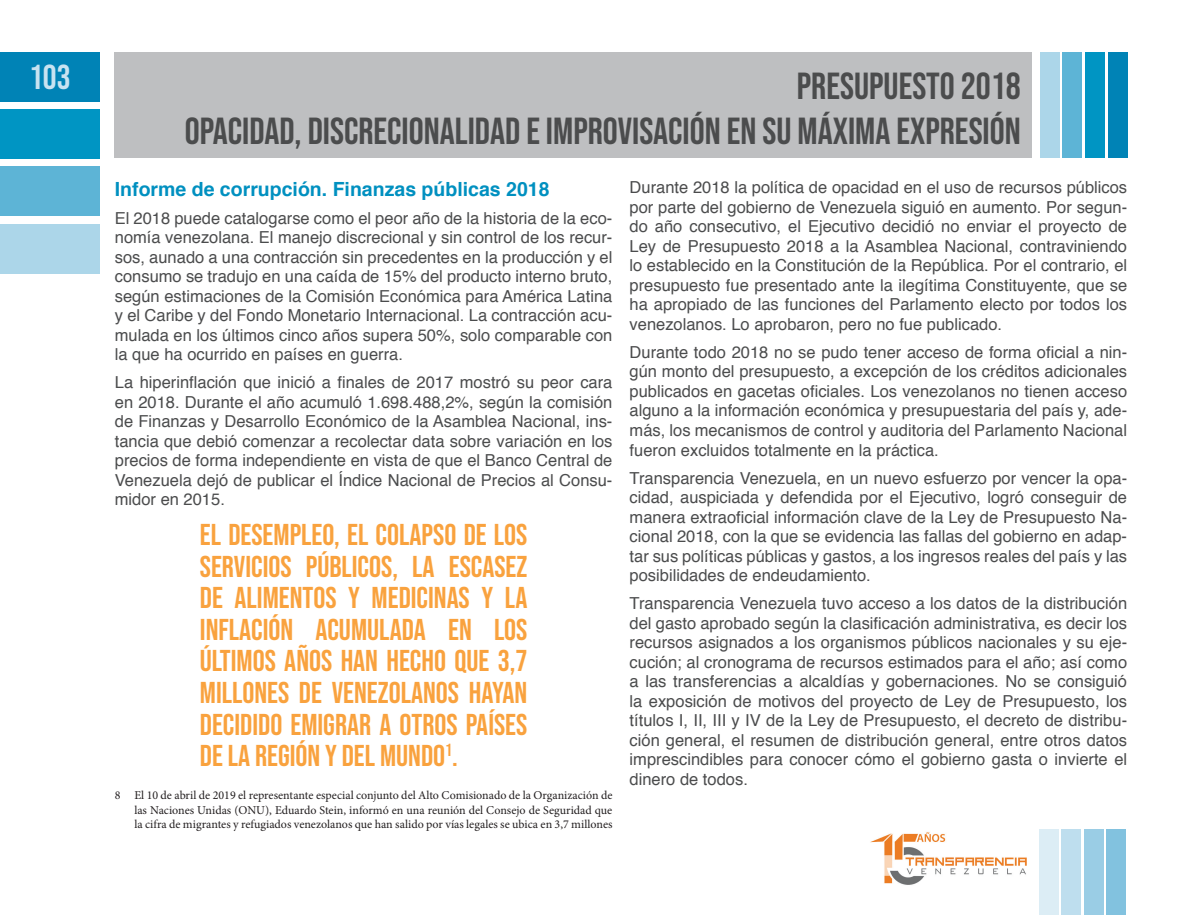
<style>
.page{position:relative;width:1191px;height:915px;background:#fff}
.page>*{position:absolute;margin:0;border:0;box-sizing:border-box;transform-origin:0 0}
.t1{font:37.5px/45px "Bebas Neue";color:#4b4c4d;text-align:right}
.t2{font:34.5px "Bebas Neue";color:#c8e3f1}
.t3{font:30px/31.5px "Bebas Neue";color:#f9a23e;text-align:justify}
.t4{font:700 19.5px "Helvetica";color:#0090c0}
.t5{font:16.5px/19.5px "Helvetica";color:#4b4c4d;text-align:justify}
.t6{font:12px/14.4px "Minion Pro";color:#231f20;text-align:justify}
</style>
<div class="page">
<div style="left:0;top:52px;width:100px;height:49px;background:#0083b6"></div>
<div style="left:0;top:110px;width:100px;height:49px;background:#0095c3"></div>
<div style="left:0;top:167px;width:100px;height:49px;background:#5db4d6"></div>
<div style="left:0;top:224px;width:100px;height:49px;background:#acd6e9"></div>
<img style="left:870px;top:832px;width:157px;height:53px">
<div style="left:1106px;top:829px;width:20px;height:85px;background:#82c2df"></div>
<div style="left:1084px;top:829px;width:19px;height:85px;background:#9acde5"></div>
<div style="left:1061px;top:829px;width:20px;height:85px;background:#bedeee"></div>
<div style="left:1039px;top:829px;width:19px;height:85px;background:#dcedf5"></div>
<div style="left:115px;top:52px;width:917px;height:106px;background:#bebfc1"></div>
<div style="left:1107px;top:52px;width:20px;height:106px;background:#0083b6"></div>
<div style="left:1085px;top:52px;width:19px;height:106px;background:#0095c3"></div>
<div style="left:1062px;top:52px;width:20px;height:106px;background:#5db4d6"></div>
<div style="left:1040px;top:52px;width:19px;height:106px;background:#acd6e9"></div>
<h2 class="t2" style="left:29px;top:59px;width:43px">103</h2>
<h1 class="t1" style="left:185px;top:63px;width:837px">PRESUPUESTO 2018<br>OPACIDAD, DISCRECIONALIDAD E IMPROVISACIÓN EN SU MÁXIMA EXPRESIÓN</h1>
<p class="t4" style="left:115px;top:181px;width:436px">Informe de corrupción. Finanzas públicas 2018</p>
<p class="t5" style="left:115px;top:208px;width:499px">El 2018 puede catalogarse como el peor año de la historia de la eco&shy;nomía venezolana. El manejo discrecional y sin control de los recur&shy;sos, aunado a una contracción sin precedentes en la producción y el consumo se tradujo en una caída de 15% del producto interno bruto, según estimaciones de la Comisión Económica para América Latina y el Caribe y del Fondo Monetario Internacional. La contracción acu&shy;mulada en los últimos cinco años supera 50%, solo comparable con la que ha ocurrido en países en guerra.</p>
<p class="t5" style="left:115px;top:373px;width:499px">La hiperinflación que inició a finales de 2017 mostró su peor cara en 2018. Durante el año acumuló 1.698.488,2%, según la comisión de Finanzas y Desarrollo Económico de la Asamblea Nacional, ins&shy;tancia que debió comenzar a recolectar data sobre variación en los precios de forma independiente en vista de que el Banco Central de Venezuela dejó de publicar el Índice Nacional de Precios al Consu&shy;midor en 2015.</p>
<h3 class="t3" style="left:200px;top:518px;width:329px">EL DESEMPLEO, EL COLAPSO DE LOS SERVICIOS PÚBLICOS, LA ESCASEZ DE ALIMENTOS Y MEDICINAS Y LA INFLACIÓN ACUMULADA EN LOS ÚLTIMOS AÑOS HAN HECHO QUE 3,7<br>MILLONES DE VENEZOLANOS HAYAN DECIDIDO EMIGRAR A OTROS PAÍSES DE LA REGIÓN Y DEL MUNDO<sup>1</sup>.</h3>
<p class="t6" style="left:134px;top:789px;width:479px;text-indent:-20px">8 El 10 de abril de 2019 el representante especial conjunto del Alto Comisionado de la Organización de las Naciones Unidas (ONU), Eduardo Stein, informó en una reunión del Consejo de Seguridad que la cifra de migrantes y refugiados venezolanos que han salido por vías legales se ubica en 3,7 millones</p>
<p class="t5" style="left:629px;top:178px;width:499px">Durante 2018 la política de opacidad en el uso de recursos públicos por parte del gobierno de Venezuela siguió en aumento. Por segun&shy;do año consecutivo, el Ejecutivo decidió no enviar el proyecto de Ley de Presupuesto 2018 a la Asamblea Nacional, contraviniendo lo establecido en la Constitución de la República. Por el contrario, el presupuesto fue presentado ante la ilegítima Constituyente, que se ha apropiado de las funciones del Parlamento electo por todos los venezolanos. Lo aprobaron, pero no fue publicado.</p>
<p class="t5" style="left:629px;top:343px;width:499px">Durante todo 2018 no se pudo tener acceso de forma oficial a nin&shy;gún monto del presupuesto, a excepción de los créditos adicionales publicados en gacetas oficiales. Los venezolanos no tienen acceso alguno a la información económica y presupuestaria del país y, ade&shy;más, los mecanismos de control y auditoria del Parlamento Nacional fueron excluidos totalmente en la práctica.</p>
<p class="t5" style="left:629px;top:468px;width:499px">Transparencia Venezuela, en un nuevo esfuerzo por vencer la opa&shy;cidad, auspiciada y defendida por el Ejecutivo, logró conseguir de manera extraoficial información clave de la Ley de Presupuesto Na&shy;cional 2018, con la que se evidencia las fallas del gobierno en adap&shy;tar sus políticas públicas y gastos, a los ingresos reales del país y las posibilidades de endeudamiento.</p>
<p class="t5" style="left:629px;top:593px;width:499px">Transparencia Venezuela tuvo acceso a los datos de la distribución del gasto aprobado según la clasificación administrativa, es decir los recursos asignados a los organismos públicos nacionales y su eje&shy;cución; al cronograma de recursos estimados para el año; así como a las transferencias a alcaldías y gobernaciones. No se consiguió la exposición de motivos del proyecto de Ley de Presupuesto, los títulos I, II, III y IV de la Ley de Presupuesto, el decreto de distribu&shy;ción general, el resumen de distribución general, entre otros datos imprescindibles para conocer cómo el gobierno gasta o invierte el dinero de todos.</p>
</div>
